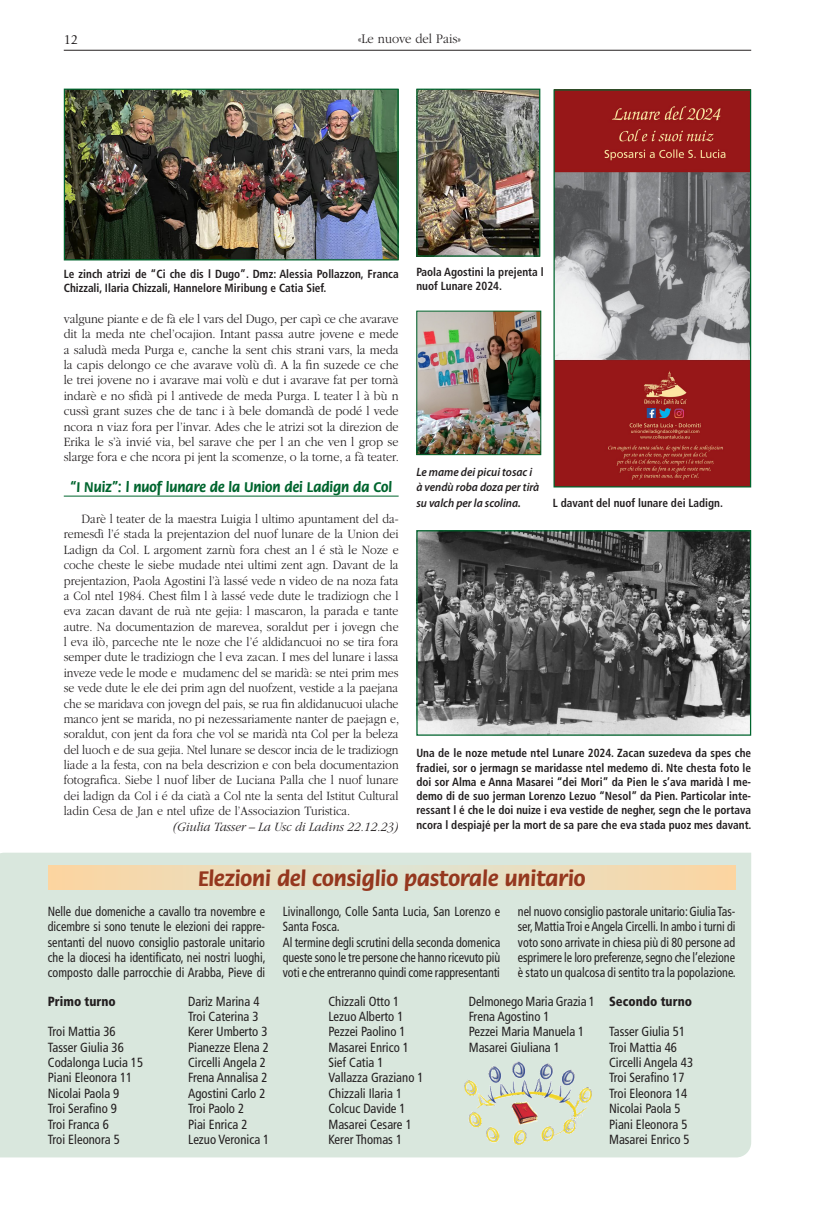
<style>
.page{position:relative;width:815px;height:1205px;background:#fff}
.page>*{position:absolute;margin:0;border:0;box-sizing:border-box;transform-origin:0 0}
.Tit_18_ITCFlora{font:700 22.5px "Flora Std";color:#95371e}
.Flora_Bold_12_con_fi{font:700 15px "Flora Std";color:#00652e;scale:.94 1}
.t1{font:300 13.75px "ITC Garamond Std";color:#231f20;scale:.92 1}
.t2{font:13.75px "Giovanni Std";color:#231f20;scale:.94 1}
.Gar_Light_10_6x12_3{font:300 13.25px/15.4px "ITC Garamond Std";color:#231f20;text-align:justify;scale:.9 1}
.Frutiger_cond_10_6_x{font:condensed 13.25px/15.4px "Frutiger LT Std";color:#231f20;text-align:justify;scale:.91 1}
.Frutiger_cond_10_6_x-2{font:condensed 13.25px "Frutiger LT Std";color:#231f20;scale:.96 1}
.Gar_Light_10_6x12_3-2{font:300 13.25px/15.4px "ITC Garamond Std";color:#231f20;text-align:justify;scale:.92 1}
.Gar_Light_10_6x12_3-3{font:italic 300 13.25px "ITC Garamond Std";color:#231f20;scale:.92 1}
.Frutiger_cond_10_6_x-3{font:900 condensed 13.25px "Frutiger LT Std";color:#231f20;scale:.96 1}
.Myriad_9_6_Semibold{font:italic 600 12px/15.4px "Myriad Pro";color:#231f20;scale:.94 1}
.Did{font:700 condensed 11.75px/14.2px "Frutiger LT Std";color:#231f20;scale:.96 1}
</style>
<div class="page">
<hr style="left:64px;top:50px;width:687px;height:1px;background:#231f20">
<div style="left:0;top:852px;width:751px;height:305px;background:#d9e7dd"></div>
<svg style="left:48px;top:865px;width:688px;height:24px;background:#eddcb9"></svg>
<img style="left:464px;top:1061px;width:127px;height:83px">
<hr style="left:64px;top:496px;width:335px;height:1px;background:#00652e">
<img style="left:66px;top:91px;width:331px;height:167px">
<div style="left:64px;top:89px;width:335px;height:171px;border:1px solid #00652e"></div>
<img style="left:418px;top:91px;width:120px;height:164px">
<div style="left:416px;top:89px;width:124px;height:168px;border:1px solid #00652e"></div>
<img style="left:418px;top:532px;width:331px;height:202px">
<div style="left:416px;top:530px;width:335px;height:206px;border:1px solid #00652e"></div>
<img style="left:555px;top:91px;width:194px;height:394px">
<div style="left:553px;top:89px;width:198px;height:398px;border:1px solid #00652e"></div>
<img style="left:418px;top:313px;width:121px;height:140px">
<div style="left:416px;top:311px;width:125px;height:144px;border:1px solid #00652e"></div>
<p class="t2" style="left:64px;top:31px;width:17px">12</p>
<p class="t1" style="left:358px;top:32px;width:113px">«Le nuove del Pais»</p>
<p class="Did" style="left:64px;top:267px;width:350px">Le zinch atrizi de “Ci che dis l Dugo”. Dmz: Alessia Pollazzon, Franca<br>Chizzali, Ilaria Chizzali, Hannelore Miribung e Catia Sief.</p>
<p class="Did" style="left:416px;top:265px;width:134px">Paola Agostini la prejenta l nuof Lunare 2024.</p>
<p class="Gar_Light_10_6x12_3-2" style="left:64px;top:311px;width:366px">valgune piante e de fà ele l vars del Dugo, per capì ce che avarave dit la meda nte chel’ocajion. Intant passa autre jovene e mede a saludà meda Purga e, canche la sent chis strani vars, la meda la capis delongo ce che avarave volù dì. A la fin suzede ce che le trei jovene no i avarave mai volù e dut i avarave fat per tornà indarè e no sfidà pi l antivede de meda Purga. L teater l à bù n cussì grant suzes che de tanc i à bele domandà de podé l vede ncora n viaz fora per l’invar. Ades che le atrizi sot la direzion de Erika le s’à invié via, bel sarave che per l an che ven l grop se slarge fora e che ncora pi jent la scomenze, o la torne, a fà teater.</p>
<p class="Flora_Bold_12_con_fi" style="left:70px;top:479px;width:344px">“I Nuiz”: l nuof lunare de la Union dei Ladign da Col</p>
<p class="Gar_Light_10_6x12_3" style="left:64px;top:511px;width:374px;text-indent:18px">Darè l teater de la maestra Luigia l ultimo apuntament del da&shy;remesdì l’é stada la prejentazion del nuof lunare de la Union dei Ladign da Col. L argoment zarnù fora chest an l é stà le Noze e coche cheste le siebe mudade ntei ultimi zent agn. Davant de la prejentazion, Paola Agostini l’à lassé vede n video de na noza fata a Col ntel 1984. Chest film l à lassé vede dute le tradiziogn che l eva zacan davant de ruà nte gejia: l mascaron, la parada e tante autre. Na documentazion de marevea, soraldut per i jovegn che l eva ilò, parceche nte le noze che l’é aldidancuoi no se tira fora semper dute le tradiziogn che l eva zacan. I mes del lunare i lassa inveze vede le mode e mudamenc del se maridà: se ntei prim mes se vede dute le ele dei prim agn del nuofzent, vestide a la paejana che se maridava con jovegn del pais, se rua fin aldidanucuoi ulache manco jent se marida, no pi nezessariamente nanter de paejagn e, soraldut, con jent da fora che vol se maridà nta Col per la beleza del luoch e de sua gejia. Ntel lunare se descor incia de le tradiziogn liade a la festa, con na bela descrizion e con bela documentazion fotografica. Siebe l nuof liber de Luciana Palla che l nuof lunare dei ladign da Col i é da ciatà a Col nte la senta del Istitut Cultural ladin Cesa de Jan e ntel ufize de l’Associazion Turistica.</p>
<p class="Gar_Light_10_6x12_3-3" style="left:172px;top:819px;width:247px">(Giulia Tasser – La Usc di Ladins 22.12.23)</p>
<p class="Myriad_9_6_Semibold" style="left:416px;top:464px;width:132px">Le mame dei picui tosac i à vendù roba doza per tirà su valch per la scolina.</p>
<p class="Did" style="left:553px;top:496px;width:179px">L davant del nuof lunare dei Ladign.</p>
<p class="Did" style="left:416px;top:746px;width:351px;text-align:justify">Una de le noze metude ntel Lunare 2024. Zacan suzedeva da spes che fradiei, sor o jermagn se maridasse ntel medemo di. Nte chesta foto le doi sor Alma e Anna Masarei “dei Mori” da Pien le s’ava maridà l me&shy;demo di de suo jerman Lorenzo Lezuo “Nesol” da Pien. Particolar inte&shy;ressant l é che le doi nuize i eva vestide de negher, segn che le portava ncora l despiajé per la mort de sa pare che eva stada puoz mes davant.</p>
<p class="Tit_18_ITCFlora" style="left:198px;top:866px;width:389px">Elezioni del consiglio pastorale unitario</p>
<p class="Frutiger_cond_10_6_x" style="left:48px;top:903px;width:241px">Nelle due domeniche a cavallo tra novembre e dicembre si sono tenute le elezioni dei rappre&shy;sentanti del nuovo consiglio pastorale unitario che la diocesi ha identificato, nei nostri luoghi, composto dalle parrocchie di Arabba, Pieve di</p>
<p class="Frutiger_cond_10_6_x" style="left:283px;top:903px;width:240px">Livinallongo, Colle Santa Lucia, San Lorenzo e<br>Santa Fosca.</p>
<p class="Frutiger_cond_10_6_x" style="left:518px;top:903px;width:241px">nel nuovo consiglio pastorale unitario: Giulia Tas&shy;ser, Mattia Troi e Angela Circelli. In ambo i turni di voto sono arrivate in chiesa più di 80 persone ad esprimere le loro preferenze, segno che l’elezione è stato un qualcosa di sentito tra la popolazione.</p>
<p class="Frutiger_cond_10_6_x" style="left:283px;top:934px;width:241px">Al termine degli scrutini della seconda domenica queste sono le tre persone che hanno ricevuto più voti e che entreranno quindi come rappresentanti</p>
<p class="Frutiger_cond_10_6_x-3" style="left:48px;top:993px;width:72px">Primo turno</p>
<p class="Frutiger_cond_10_6_x-2" style="left:48px;top:1024px;width:72px">Troi Mattia 36</p>
<p class="Frutiger_cond_10_6_x-2" style="left:48px;top:1039px;width:81px">Tasser Giulia 36</p>
<p class="Frutiger_cond_10_6_x-2" style="left:48px;top:1054px;width:101px">Codalonga Lucia 15</p>
<p class="Frutiger_cond_10_6_x-2" style="left:48px;top:1070px;width:90px">Piani Eleonora 11</p>
<p class="Frutiger_cond_10_6_x-2" style="left:48px;top:1085px;width:76px">Nicolai Paola 9</p>
<p class="Frutiger_cond_10_6_x-2" style="left:48px;top:1101px;width:74px">Troi Serafino 9</p>
<p class="Frutiger_cond_10_6_x-2" style="left:48px;top:1116px;width:65px">Troi Franca 6</p>
<p class="Frutiger_cond_10_6_x-2" style="left:48px;top:1131px;width:77px">Troi Eleonora 5</p>
<p class="Frutiger_cond_10_6_x-2" style="left:188px;top:993px;width:76px">Dariz Marina 4</p>
<p class="Frutiger_cond_10_6_x-2" style="left:188px;top:1008px;width:75px">Troi Caterina 3</p>
<p class="Frutiger_cond_10_6_x-2" style="left:188px;top:1024px;width:84px">Kerer Umberto 3</p>
<p class="Frutiger_cond_10_6_x-2" style="left:188px;top:1039px;width:86px">Pianezze Elena 2</p>
<p class="Frutiger_cond_10_6_x-2" style="left:188px;top:1054px;width:83px">Circelli Angela 2</p>
<p class="Frutiger_cond_10_6_x-2" style="left:188px;top:1070px;width:84px">Frena Annalisa 2</p>
<p class="Frutiger_cond_10_6_x-2" style="left:188px;top:1085px;width:82px">Agostini Carlo 2</p>
<p class="Frutiger_cond_10_6_x-2" style="left:188px;top:1101px;width:60px">Troi Paolo 2</p>
<p class="Frutiger_cond_10_6_x-2" style="left:188px;top:1116px;width:63px">Piai Enrica 2</p>
<p class="Frutiger_cond_10_6_x-2" style="left:188px;top:1131px;width:86px">Lezuo Veronica 1</p>
<p class="Frutiger_cond_10_6_x-2" style="left:328px;top:993px;width:75px">Chizzali Otto 1</p>
<p class="Frutiger_cond_10_6_x-2" style="left:328px;top:1008px;width:80px">Lezuo Alberto 1</p>
<p class="Frutiger_cond_10_6_x-2" style="left:328px;top:1024px;width:82px">Pezzei Paolino 1</p>
<p class="Frutiger_cond_10_6_x-2" style="left:328px;top:1039px;width:85px">Masarei Enrico 1</p>
<p class="Frutiger_cond_10_6_x-2" style="left:328px;top:1054px;width:59px">Sief Catia 1</p>
<p class="Frutiger_cond_10_6_x-2" style="left:328px;top:1070px;width:101px">Vallazza Graziano 1</p>
<p class="Frutiger_cond_10_6_x-2" style="left:328px;top:1085px;width:78px">Chizzali Ilaria 1</p>
<p class="Frutiger_cond_10_6_x-2" style="left:328px;top:1101px;width:82px">Colcuc Davide 1</p>
<p class="Frutiger_cond_10_6_x-2" style="left:328px;top:1116px;width:88px">Masarei Cesare 1</p>
<p class="Frutiger_cond_10_6_x-2" style="left:328px;top:1131px;width:78px">Kerer Thomas 1</p>
<p class="Frutiger_cond_10_6_x-2" style="left:469px;top:993px;width:133px">Delmonego Maria Grazia 1</p>
<p class="Frutiger_cond_10_6_x-2" style="left:469px;top:1008px;width:86px">Frena Agostino 1</p>
<p class="Frutiger_cond_10_6_x-2" style="left:469px;top:1024px;width:122px">Pezzei Maria Manuela 1</p>
<p class="Frutiger_cond_10_6_x-2" style="left:469px;top:1039px;width:96px">Masarei Giuliana 1</p>
<p class="Frutiger_cond_10_6_x-3" style="left:609px;top:993px;width:88px">Secondo turno</p>
<p class="Frutiger_cond_10_6_x-2" style="left:609px;top:1024px;width:81px">Tasser Giulia 51</p>
<p class="Frutiger_cond_10_6_x-2" style="left:609px;top:1039px;width:72px">Troi Mattia 46</p>
<p class="Frutiger_cond_10_6_x-2" style="left:609px;top:1054px;width:89px">Circelli Angela 43</p>
<p class="Frutiger_cond_10_6_x-2" style="left:609px;top:1070px;width:80px">Troi Serafino 17</p>
<p class="Frutiger_cond_10_6_x-2" style="left:609px;top:1085px;width:83px">Troi Eleonora 14</p>
<p class="Frutiger_cond_10_6_x-2" style="left:609px;top:1101px;width:76px">Nicolai Paola 5</p>
<p class="Frutiger_cond_10_6_x-2" style="left:609px;top:1116px;width:83px">Piani Eleonora 5</p>
<p class="Frutiger_cond_10_6_x-2" style="left:609px;top:1131px;width:85px">Masarei Enrico 5</p>
</div>
